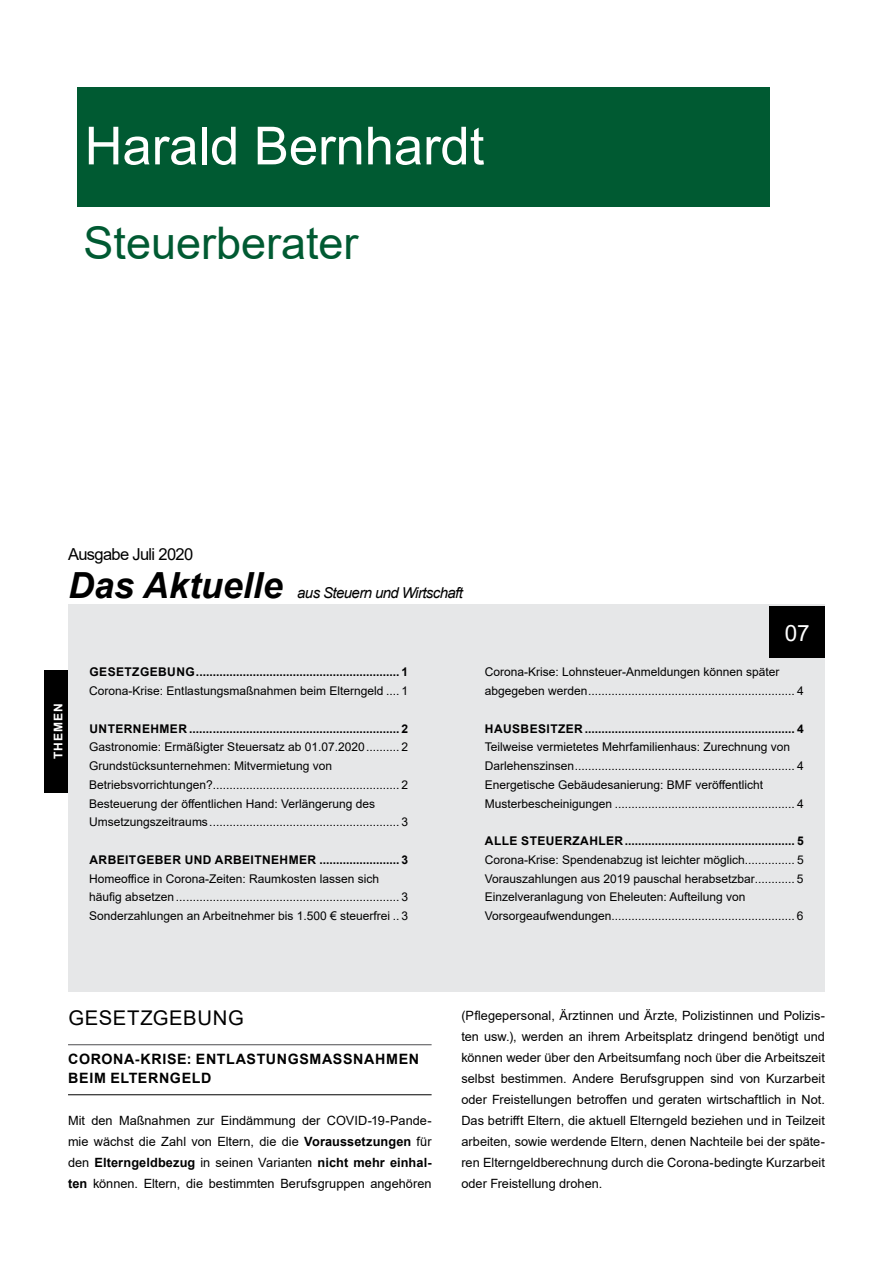
<style>
.page{position:relative;width:893px;height:1263px;background:#fff}
.page>*{position:absolute;margin:0;border:0;box-sizing:border-box;transform-origin:0 0}
.t1{font:52.5px "Arial";color:#fff}
.t2{font:45px "Arial";color:#005a32}
.t3{font:italic 700 36px "Arial";color:#000}
.t4{font:22.5px "Arial";color:#fff}
.t5{font:20.25px "Arial";letter-spacing:.035em;color:#000}
.t6{font:16.5px "Arial";letter-spacing:-.04em;color:#000}
.t7{font:italic 15px "Arial";letter-spacing:-.04em;color:#000}
.t8{font:700 14.25px "Arial";letter-spacing:.045em;color:#000}
.t9{font:12.75px/21px "Arial";color:#000;text-align:justify}
.t10{font:12px/18.8px "Arial";color:#000}
.t11{font:700 12px "Arial";letter-spacing:.035em;color:#000}
.t12{font:700 12px "Arial";letter-spacing:.085em;color:#fff}
.s1{font-weight:700}
</style>
<div class="page">
<div style="left:77px;top:87px;width:693px;height:119px;background:#005a32"></div>
<div style="left:68px;top:604px;width:757px;height:387px;background:#e6e7e8"></div>
<hr style="left:68px;top:1044px;width:364px;height:1px;background:#4d4d4f">
<hr style="left:68px;top:1094px;width:364px;height:1px;background:#000">
<div style="left:770px;top:607px;width:55px;height:51px;background:#000"></div>
<div style="left:45px;top:670px;width:23px;height:122px;background:#000"></div>
<h1 class="t1" style="left:85px;top:110px;width:401px">Harald Bernhardt</h1>
<h2 class="t2" style="left:84px;top:212px;width:276px">Steuerberater</h2>
<h3 class="t6" style="left:68px;top:543px;width:127px">Ausgabe Juli 2020</h3>
<h3 class="t3" style="left:68px;top:561px;width:216px">Das Aktuelle</h3>
<p class="t7" style="left:297px;top:583px;width:167px">aus Steuern und Wirtschaft</p>
<p class="t12" style="left:50px;top:759px;width:57px;rotate:-90deg">THEMEN</p>
<p class="t11" style="left:90px;top:664px;width:320px">GESETZGEBUNG ............................................................. 1</p>
<p class="t10" style="left:89px;top:681px;width:320px">Corona-Krise: Entlastungsmaßnahmen beim Elterngeld .... 1</p>
<p class="t11" style="left:89px;top:720px;width:320px">U NTERNEHMER ............................................................... 2</p>
<p class="t10" style="left:89px;top:738px;width:320px">Gastronomie: Ermäßigter Steuersatz ab 01.07.2020.......... 2<br>Grundstücksunternehmen: Mitvermietung von Betriebsvorrichtungen?........................................................ 2<br>Besteuerung der öffentlichen Hand: Verlängerung des Umsetzungszeitraums......................................................... 3</p>
<p class="t11" style="left:90px;top:851px;width:320px">ARBEITGEBER UND ARBEITNEHMER ........................ 3</p>
<p class="t10" style="left:89px;top:869px;width:320px">Homeoffice in Corona-Zeiten: Raumkosten lassen sich häufig absetzen ................................................................... 3<br>Sonderzahlungen an Arbeitnehmer bis 1.500 € steuerfrei .. 3</p>
<h3 class="t4" style="left:785px;top:617px;width:27px">07</h3>
<p class="t10" style="left:485px;top:663px;width:320px">Corona-Krise: Lohnsteuer-Anmeldungen können später abgegeben werden.............................................................. 4</p>
<p class="t11" style="left:485px;top:720px;width:320px">HAUSBESITZER ............................................................... 4</p>
<p class="t10" style="left:485px;top:738px;width:320px">Teilweise vermietetes Mehrfamilienhaus: Zurechnung von Darlehenszinsen.................................................................. 4<br>Energetische Gebäudesanierung: BMF veröffentlicht Musterbescheinigungen ...................................................... 4</p>
<p class="t11" style="left:485px;top:832px;width:320px">ALLE STEUERZAHLER................................................... 5</p>
<p class="t10" style="left:485px;top:850px;width:320px">Corona-Krise: Spendenabzug ist leichter möglich............... 5<br>Vorauszahlungen aus 2019 pauschal herabsetzbar............ 5<br>Einzelveranlagung von Eheleuten: Aufteilung von Vorsorgeaufwendungen....................................................... 6</p>
<h3 class="t5" style="left:68px;top:1004px;width:60px">Gesetzgeb</h3>
<h3 class="t5" style="left:197px;top:1004px;width:43px">ung</h3>
<p class="t8" style="left:68px;top:1048px;width:265px">CORONA-KRISE: ENTLASTUNGSMASS</p>
<p class="t8" style="left:353px;top:1048px;width:67px">NAHMEN</p>
<p class="t8" style="left:68px;top:1068px;width:145px">BEIM ELTERNGELD</p>
<p class="t9" style="left:68px;top:1110px;width:365px">Mit den Maßnahmen zur Eindämmung der COVID-19-Pande&shy;mie wächst die Zahl von Eltern, die die <span class="s1">VORAUSSETZUNGEN</span> für den <span class="s1">ELTERNGELDBEZUG</span> in seinen Varianten <span class="s1">NICHT MEHR EINHAL-TEN</span> können. Eltern, die bestimmten Berufsgruppen angehören</p>
<p class="t9" style="left:461px;top:1005px;width:365px">(Pflegepersonal, Ärztinnen und Ärzte, Polizistinnen und Polizis&shy;ten usw.), werden an ihrem Arbeitsplatz dringend benötigt und können weder über den Arbeitsumfang noch über die Arbeitszeit selbst bestimmen. Andere Berufsgruppen sind von Kurzarbeit oder Freistellungen betroffen und geraten wirtschaftlich in N ot.<br>Das betrifft Eltern, die aktuell Elterngeld beziehen und in Teilzeit arbeiten, sowie werdende Eltern, denen Nachteile bei der späte&shy;ren Elterngeldberechnung durch die Corona-bedingte Kurzarbeit oder Freistellung drohen.</p>
</div>
